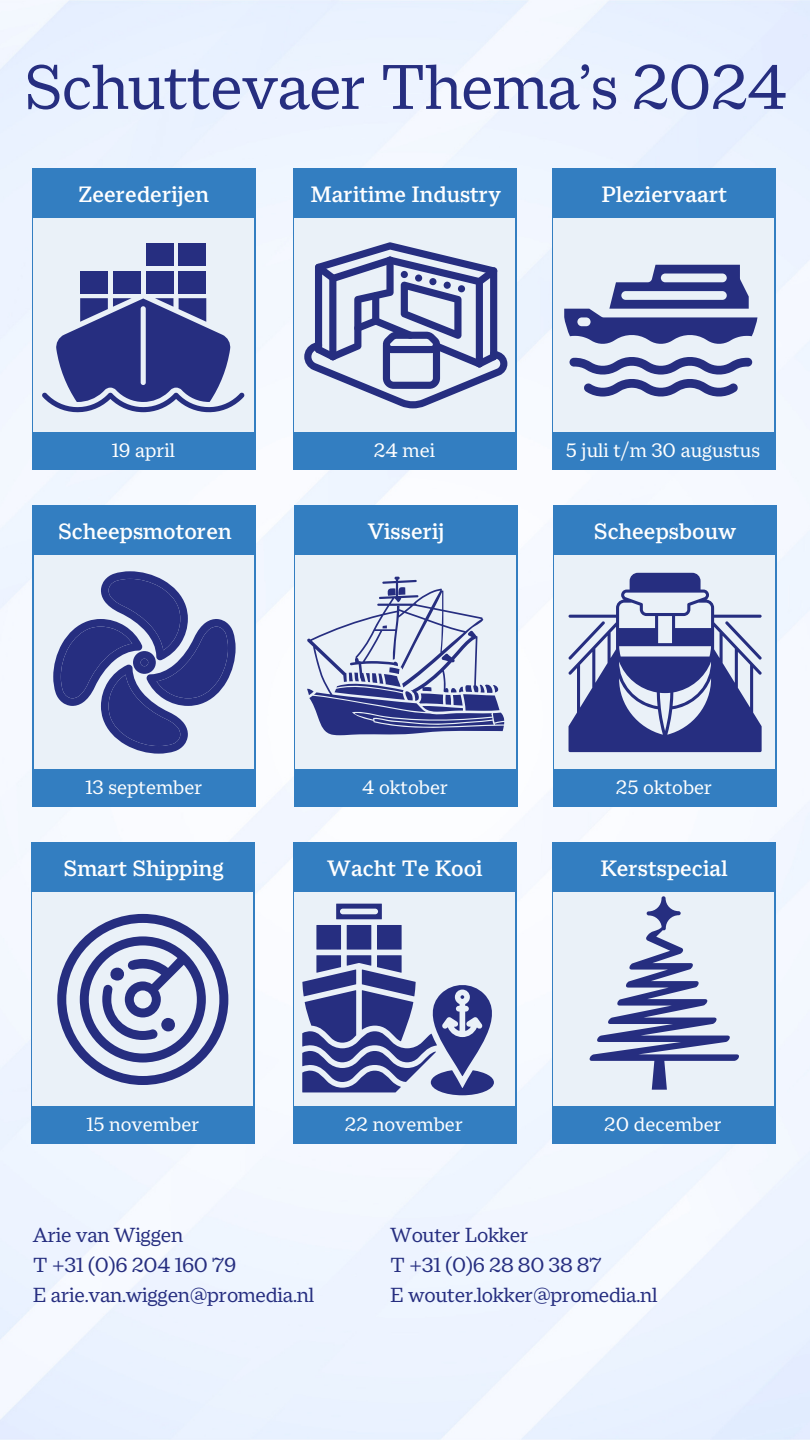
<style>
.page{position:relative;width:810px;height:1440px;background:#fff}
.page>*{position:absolute;margin:0;border:0;box-sizing:border-box;transform-origin:0 0}
.t1{font:68px "Macklin Text";letter-spacing:-.015em;color:#262e80}
.t2{font:500 24px "Macklin Text";color:#fff}
.t3{font:22px/30px "Macklin Text";letter-spacing:-.015em;color:#262e80}
.t4{font:21px "Macklin Text";color:#fff}
</style>
<div class="page">
<div style="left:32px;top:168px;width:224px;height:302px;background:#337ec1"></div>
<div style="left:33px;top:219px;width:220px;height:213px;background:#eaf1f8"></div>
<div style="left:179px;top:271px;width:27px;height:22px;background:#262e80"></div>
<div style="left:146px;top:271px;width:27px;height:22px;background:#262e80"></div>
<div style="left:179px;top:244px;width:27px;height:22px;background:#262e80"></div>
<div style="left:146px;top:244px;width:27px;height:22px;background:#262e80"></div>
<div style="left:113px;top:271px;width:28px;height:22px;background:#262e80"></div>
<div style="left:80px;top:271px;width:28px;height:22px;background:#262e80"></div>
<svg style="left:42px;top:298px;width:202px;height:115px"></svg>
<div style="left:293px;top:168px;width:224px;height:302px;background:#337ec1"></div>
<div style="left:295px;top:219px;width:219px;height:213px;background:#eaf1f8"></div>
<div style="left:552px;top:168px;width:224px;height:302px;background:#337ec1"></div>
<div style="left:553px;top:219px;width:220px;height:213px;background:#eaf1f8"></div>
<svg style="left:569px;top:357px;width:183px;height:40px"></svg>
<svg style="left:564px;top:265px;width:193px;height:79px"></svg>
<div style="left:32px;top:505px;width:224px;height:302px;background:#337ec1"></div>
<div style="left:34px;top:556px;width:220px;height:213px;background:#eaf1f8"></div>
<svg style="left:53px;top:571px;width:183px;height:183px"></svg>
<div style="left:294px;top:505px;width:224px;height:302px;background:#337ec1"></div>
<div style="left:295px;top:556px;width:220px;height:213px;background:#eaf1f8"></div>
<svg style="left:307px;top:576px;width:197px;height:159px"></svg>
<div style="left:553px;top:505px;width:224px;height:302px;background:#337ec1"></div>
<div style="left:554px;top:556px;width:220px;height:213px;background:#eaf1f8"></div>
<div style="left:31px;top:842px;width:224px;height:302px;background:#337ec1"></div>
<div style="left:33px;top:893px;width:220px;height:213px;background:#eaf1f8"></div>
<div style="left:293px;top:842px;width:224px;height:302px;background:#337ec1"></div>
<div style="left:294px;top:893px;width:220px;height:213px;background:#eaf1f8"></div>
<div style="left:552px;top:842px;width:224px;height:302px;background:#337ec1"></div>
<div style="left:553px;top:893px;width:220px;height:213px;background:#eaf1f8"></div>
<svg style="left:568px;top:573px;width:194px;height:179px"></svg>
<svg style="left:589px;top:896px;width:150px;height:194px"></svg>
<svg style="left:302px;top:904px;width:192px;height:191px"></svg>
<svg style="left:57px;top:914px;width:171px;height:171px"></svg>
<svg style="left:304px;top:242px;width:203px;height:166px"></svg>
<p class="t1" style="left:24px;top:59px;width:765px">Schuttevaer Thema’s 2024</p>
<h1 class="t2" style="left:78px;top:185px;width:132px">Zeerederij en</h1>
<p class="t2" style="left:310px;top:185px;width:192px">Maritime Industry</p>
<p class="t2" style="left:601px;top:185px;width:127px">Pleziervaart</p>
<h2 class="t4" style="left:111px;top:441px;width:65px">19 april</h2>
<h2 class="t2" style="left:58px;top:522px;width:175px">Scheepsmotoren</h2>
<h2 class="t4" style="left:374px;top:441px;width:63px">24 mei</h2>
<p class="t2" style="left:368px;top:522px;width:71px">Visserij</p>
<p class="t4" style="left:566px;top:441px;width:196px">5 juli t/m 30 augustus</p>
<p class="t2" style="left:594px;top:522px;width:144px">Scheepsbouw</p>
<p class="t4" style="left:85px;top:778px;width:119px">13 september</p>
<h2 class="t4" style="left:362px;top:778px;width:88px">4 oktober</h2>
<p class="t4" style="left:616px;top:778px;width:98px">25 oktober</p>
<h2 class="t2" style="left:64px;top:859px;width:162px">Smart Shipping</h2>
<p class="t2" style="left:327px;top:859px;width:157px">Wacht Te Kooi</p>
<p class="t2" style="left:600px;top:859px;width:129px">Kerstspecial</p>
<p class="t4" style="left:86px;top:1115px;width:115px">15 november</p>
<h2 class="t4" style="left:345px;top:1115px;width:120px">22 november</h2>
<p class="t4" style="left:604px;top:1115px;width:119px">20 december</p>
<h2 class="t3" style="left:33px;top:1222px;width:283px">Arie van Wiggen<br>T +31 (0)6 204 160 79<br>E arie.van.wiggen@promedia.nl</h2>
<p class="t3" style="left:390px;top:1222px;width:269px">Wouter Lokker<br>T +31 (0)6 28 80 38 87<br>E wouter.lokker@promedia.nl</p>
</div>
